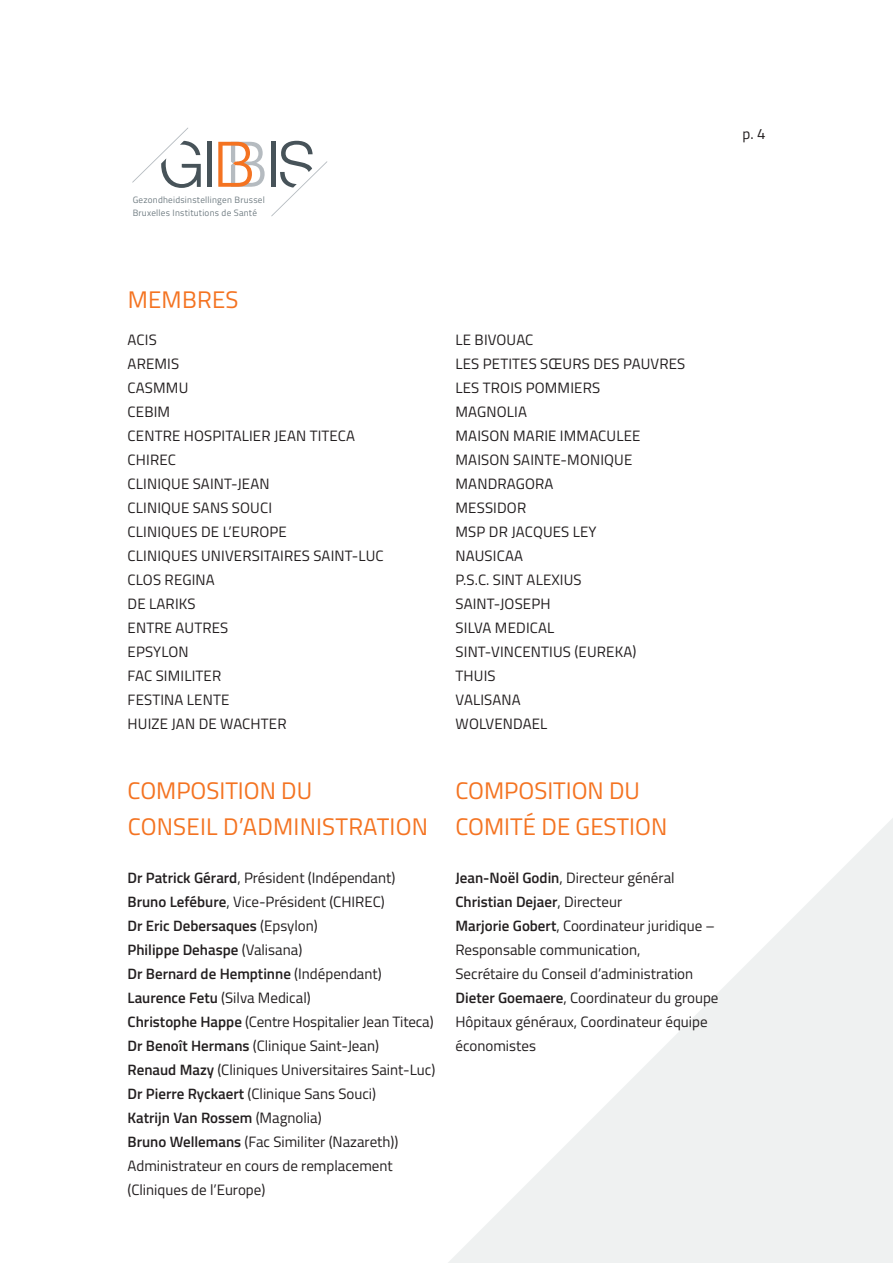
<style>
.page{position:relative;width:893px;height:1263px;background:#fff}
.page>*{position:absolute;margin:0;border:0;box-sizing:border-box;transform-origin:0 0}
.t1{font:24px/36px "Titillium";color:#f47321}
.t2{font:15px/24px "Titillium";color:#231f20}
.t3{font:9.15px/13.2px "Titillium";letter-spacing:.025em;color:#717d83}
.s1{font-weight:600}
</style>
<div class="page">
<svg style="left:218px;top:142px;width:47px;height:45px"></svg>
<hr style="left:208px;top:142px;width:4px;height:45px;background:#475359">
<svg style="left:271px;top:141px;width:56px;height:75px"></svg>
<svg style="left:132px;top:128px;width:69px;height:60px"></svg>
<svg style="left:448px;top:818px;width:445px;height:445px;fill:#f1f3f3"></svg>
<p class="t3" style="left:133px;top:192px;width:134px">Gezondheidsinstellingen Brussel<br>Bruxelles Institutions de Santé</p>
<p class="t2" style="left:743px;top:121px;width:24px">p. 4</p>
<h1 class="t1" style="left:128px;top:280px;width:112px">MEMBRES</h1>
<p class="t2" style="left:128px;top:327px;width:257px">ACIS<br>AREMIS<br>CASMMU<br>CEBIM<br>CENTRE HOSPITALIER JEAN TITECA<br>CHIREC<br>CLINIQUE SAINT-JEAN<br>CLINIQUE SANS SOUCI<br>CLINIQUES DE L’EUROPE<br>CLINIQUES UNIVERSITAIRES SAINT-LUC<br>CLOS REGINA<br>DE LARIKS<br>ENTRE AUTRES<br>EPSYLON<br>FAC SIMILITER<br>FESTINA LENTE<br>HUIZE JAN DE WACHTER</p>
<p class="t2" style="left:456px;top:327px;width:231px">LE BIVOUAC<br>LES PETITES SŒURS DES PAUVRES<br>LES TROIS POMMIERS<br>MAGNOLIA<br>MAISON MARIE IMMACULEE<br>MAISON SAINTE-MONIQUE<br>MANDRAGORA<br>MESSIDOR<br>MSP DR JACQUES LEY<br>NAUSICAA<br>P.S.C. SINT ALEXIUS<br>SAINT-JOSEPH<br>SILVA MEDICAL<br>SINT-VINCENTIUS (EUREKA)<br>THUIS<br>VALISANA<br>WOLVENDAEL</p>
<h1 class="t1" style="left:128px;top:772px;width:302px">COMPOSITION DU<br>CONSEIL D’ADMINISTRATION</h1>
<p class="t2" style="left:128px;top:865px;width:309px"><span class="s1">Dr Patrick Gérard</span>, Président (Indépendant)<br><span class="s1">Bruno Lefébure</span>, Vice-Président (CHIREC)<br><span class="s1">Dr Eric Debersaques</span> (Epsylon)<br><span class="s1">Philippe Dehaspe</span> (Valisana)<br><span class="s1">Dr Bernard de Hemptinne</span> (Indépendant)<br><span class="s1">Laurence Fetu</span> (Silva Medical)<br><span class="s1">Christophe Happe</span> (Centre Hospitalier Jean Titeca)<br><span class="s1">Dr Benoît Hermans</span> (Clinique Saint-Jean)<br><span class="s1">Renaud Mazy</span> (Cliniques Universitaires Saint-Luc)<br><span class="s1">Dr Pierre Ryckaert</span> (Clinique Sans Souci)<br><span class="s1">Katrijn Van Rossem</span> (Magnolia)<br><span class="s1">Bruno Wellemans</span> (Fac Similiter (Nazareth))<br>Administrateur en cours de remplacement (Cliniques de l’Europe)</p>
<h1 class="t1" style="left:455px;top:772px;width:213px">COMPOSITION DU<br>COMITÉ DE GESTION</h1>
<p class="t2" style="left:455px;top:865px;width:264px"><span class="s1">Jean-Noël Godin</span>, Directeur général <span class="s1">Christian Dejaer</span>, Directeur<br><span class="s1">Marjorie Gobert</span>, Coordinateur juridique – Responsable communication,<br>Secrétaire du Conseil d’administration <span class="s1">Dieter Goemaere</span>, Coordinateur du groupe Hôpitaux généraux, Coordinateur équipe économistes</p>
</div>
